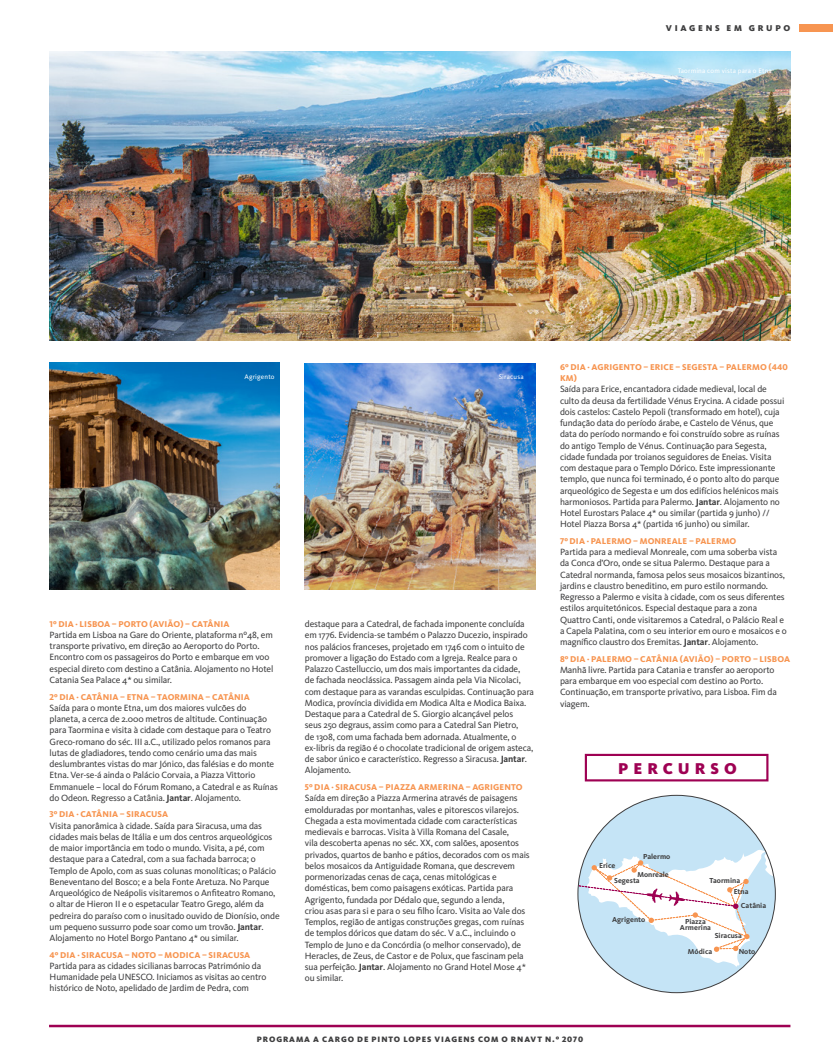
<style>
.page{position:relative;width:833px;height:1063px;background:#fff}
.page>*{position:absolute;margin:0;border:0;box-sizing:border-box;transform-origin:0 0}
.Percurso_Titulo{font:900 16.25px "Kievit OT";letter-spacing:.31em;color:#9e0153}
.Programa_Texto{font:9.38px/11.2px "Kievit OT";letter-spacing:-.015em;color:#3e3e3f}
.Programa_Dias{font:800 8.75px/11.2px "Kievit OT";letter-spacing:.01em;color:#f79551}
.t1{font:900 8.75px "Kievit OT";letter-spacing:.31em;color:#3e3e3f}
.Numero_Pagina{font:900 8.12px "Kievit OT";letter-spacing:.11em;color:#3e3e3f}
.t2{font:700 7.5px/6.2px "Kievit OT";color:#3e3e3f;text-align:center}
.Legenda{font:6.88px "Kievit OT";letter-spacing:.025em;color:#fff}
.s1{font-weight:700}
</style>
<div class="page">
<img style="left:50px;top:51px;width:740px;height:289px">
<div style="left:800px;top:25px;width:33px;height:7px;background:#f79551"></div>
<img style="left:50px;top:363px;width:230px;height:227px">
<img style="left:305px;top:363px;width:230px;height:226px">
<div style="left:578px;top:795px;width:197px;height:198px;background:#c5e4f6;border-radius:99px"></div>
<svg style="left:578px;top:817px;width:197px;height:150px"></svg>
<div style="left:585px;top:754px;width:183px;height:27px;background:#fff;border:2px solid #9e0153"></div>
<hr style="left:49px;top:1025px;width:741px;height:2px;background:#9e0153">
<p class="t1" style="left:666px;top:23px;width:126px">VIAGENS EM GRUPO</p>
<p class="Legenda" style="left:677px;top:66px;width:96px">Taormina com vista para o Etna</p>
<p class="Legenda" style="left:244px;top:373px;width:32px">Agrigento</p>
<p class="Legenda" style="left:498px;top:373px;width:26px">Siracusa</p>
<p class="Programa_Dias" style="left:50px;top:618px;width:181px">1º DIA · LISBOA – PORTO (AVIÃO) – CATÂNIA</p>
<p class="Programa_Texto" style="left:50px;top:629px;width:225px">Partida em Lisboa na Gare do Oriente, plataforma nº48, em transporte privativo, em direção ao Aeroporto do Porto.<br>Encontro com os passageiros do Porto e embarque em voo especial direto com destino a Catânia. Alojamento no Hotel Catania Sea Palace 4* ou similar.</p>
<p class="Programa_Dias" style="left:50px;top:691px;width:202px">2º DIA · CATÂNIA – ETNA – TAORMINA – CATÂNIA</p>
<p class="Programa_Texto" style="left:50px;top:702px;width:230px">Saída para o monte Etna, um dos maiores vulcões do planeta, a cerca de 2.000 metros de altitude. Continuação para Taormina e visita à cidade com destaque para o Teatro Greco-romano do séc. III a.C., utilizado pelos romanos para lutas de gladiadores, tendo como cenário uma das mais deslumbrantes vistas do mar Jónico, das falésias e do monte Etna. Ver-se-á ainda o Palácio Corvaia, a Piazza Vittorio Emmanuele – local do Fórum Romano, a Catedral e as Ruínas do Odeon. Regresso a Catânia. <span class="s1">Jantar</span>. Alojamento.</p>
<p class="Programa_Dias" style="left:50px;top:809px;width:120px">3º DIA · CATÂNIA – SIRACUSA</p>
<p class="Programa_Texto" style="left:50px;top:820px;width:231px">Visita panorâmica à cidade. Saída para Siracusa, uma das cidades mais belas de Itália e um dos centros arqueológicos de maior importância em todo o mundo. Visita, a pé, com destaque para a Catedral, com a sua fachada barroca; o Templo de Apolo, com as suas colunas monolíticas; o Palácio Beneventano del Bosco; e a bela Fonte Aretuza. No Parque Arqueológico de Neápolis visitaremos o Anfiteatro Romano, o altar de Hieron II e o espetacular Teatro Grego, além da pedreira do paraíso com o inusitado ouvido de Dionísio, onde um pequeno sussurro pode soar como um trovão. <span class="s1">Jantar</span>.<br>Alojamento no Hotel Borgo Pantano 4* ou similar.</p>
<p class="Programa_Dias" style="left:50px;top:949px;width:202px">4º DIA · SIRACUSA – NOTO – MODICA – SIRACUSA</p>
<p class="Programa_Texto" style="left:50px;top:960px;width:218px">Partida para as cidades sicilianas barrocas Património da<br>Humanidade pela UNESCO. Iniciamos as visitas ao centro histórico de Noto, apelidado de Jardim de Pedra, com</p>
<p class="Programa_Texto" style="left:305px;top:618px;width:231px">destaque para a Catedral, de fachada imponente concluída em 1776. Evidencia-se também o Palazzo Ducezio, inspirado nos palácios franceses, projetado em 1746 com o intuito de promover a ligação do Estado com a Igreja. Realce para o Palazzo Castelluccio, um dos mais importantes da cidade,<br>de fachada neoclássica. Passagem ainda pela Via Nicolaci, com destaque para as varandas esculpidas. Continuação para Modica, província dividida em Modica Alta e Modica Baixa.<br>Destaque para a Catedral de S. Giorgio alcançável pelos<br>seus 250 degraus, assim como para a Catedral San Pietro,<br>de 1308, com uma fachada bem adornada. Atualmente, o ex-libris da região é o chocolate tradicional de origem asteca, de sabor único e característico. Regresso a Siracusa. <span class="s1">Jantar</span>.<br>Alojamento.</p>
<p class="Programa_Dias" style="left:305px;top:781px;width:219px">5º DIA · SIRACUSA – PIAZZA ARMERINA – AGRIGENTO</p>
<p class="Programa_Texto" style="left:305px;top:792px;width:226px">Saída em direção a Piazza Armerina através de paisagens emolduradas por montanhas, vales e pitorescos vilarejos.<br>Chegada a esta movimentada cidade com características medievais e barrocas. Visita à Villa Romana del Casale,<br>vila descoberta apenas no séc. XX, com salões, aposentos privados, quartos de banho e pátios, decorados com os mais belos mosaicos da Antiguidade Romana, que descrevem pormenorizadas cenas de caça, cenas mitológicas e domésticas, bem como paisagens exóticas. Partida para Agrigento, fundada por Dédalo que, segundo a lenda,<br>criou asas para si e para o seu filho Ícaro. Visita ao Vale dos Templos, região de antigas construções gregas, com ruínas de templos dóricos que datam do séc. V a.C., incluindo o Templo de Juno e da Concórdia (o melhor conservado), de Heracles, de Zeus, de Castor e de Polux, que fascinam pela sua perfeição. <span class="s1">Jantar</span>. Alojamento no Grand Hotel Mose 4* ou similar.</p>
<p class="Programa_Dias" style="left:560px;top:361px;width:229px">6º DIA · AGRIGENTO – ERICE – SEGESTA – PALERMO (440<br>KM)</p>
<p class="Programa_Texto" style="left:560px;top:383px;width:226px">Saída para Erice, encantadora cidade medieval, local de culto da deusa da fertilidade Vénus Erycina. A cidade possui dois castelos: Castelo Pepoli (transformado em hotel), cuja fundação data do período árabe, e Castelo de Vénus, que data do período normando e foi construído sobre as ruínas do antigo Templo de Vénus. Continuação para Segesta, cidade fundada por troianos seguidores de Eneias. Visita com destaque para o Templo Dórico. Este impressionante templo, que nunca foi terminado, é o ponto alto do parque arqueológico de Segesta e um dos edifícios helénicos mais harmoniosos. Partida para Palermo. <span class="s1">Jantar</span>. Alojamento no Hotel Eurostars Palace 4* ou similar (partida 9 junho) // Hotel Piazza Borsa 4* (partida 16 junho) ou similar.</p>
<p class="Programa_Dias" style="left:560px;top:535px;width:178px">7º DIA · PALERMO – MONREALE – PALERMO</p>
<p class="Programa_Texto" style="left:560px;top:546px;width:228px">Partida para a medieval Monreale, com uma soberba vista da Conca d’Oro, onde se situa Palermo. Destaque para a Catedral normanda, famosa pelos seus mosaicos bizantinos, jardins e claustro beneditino, em puro estilo normando.<br>Regresso a Palermo e visita à cidade, com os seus diferentes estilos arquitetónicos. Especial destaque para a zona Quattro Canti, onde visitaremos a Catedral, o Palácio Real e a Capela Palatina, com o seu interior em ouro e mosaicos e o magnífico claustro dos Eremitas. <span class="s1">Jantar</span>. Alojamento.</p>
<p class="Programa_Dias" style="left:560px;top:653px;width:232px">8º DIA · PALERMO – CATÂNIA (AVIÃO) – PORTO – LISBOA</p>
<p class="Programa_Texto" style="left:560px;top:664px;width:218px">Manhã livre. Partida para Catania e transfer ao aeroporto para embarque em voo especial com destino ao Porto.<br>Continuação, em transporte privativo, para Lisboa. Fim da viagem.</p>
<p class="Percurso_Titulo" style="left:618px;top:759px;width:120px">PERCURSO</p>
<p class="t2" style="left:643px;top:853px;width:29px">Palermo</p>
<p class="t2" style="left:614px;top:871px;width:56px;line-height:6.8px;text-align:left;text-indent:23px">Monreale<br>Segesta</p>
<p class="t2" style="left:599px;top:862px;width:18px">Erice</p>
<p class="t2" style="left:612px;top:916px;width:35px">Agrigento</p>
<p class="t2" style="left:709px;top:878px;width:32px">Taormina</p>
<p class="t2" style="left:733px;top:889px;width:16px">Etna</p>
<p class="t2" style="left:680px;top:918px;width:33px">Piazza<br>Armerina</p>
<p class="t2" style="left:741px;top:902px;width:27px">Catânia</p>
<p class="t2" style="left:714px;top:933px;width:29px">Siracusa</p>
<p class="t2" style="left:688px;top:948px;width:26px">Módica</p>
<p class="t2" style="left:738px;top:948px;width:18px">Noto</p>
<p class="Numero_Pagina" style="left:257px;top:1034px;width:328px">PROGRAMA A CARGO DE PINTO LOPES VIAGENS COM O RNAVT N.º 2070</p>
</div>
